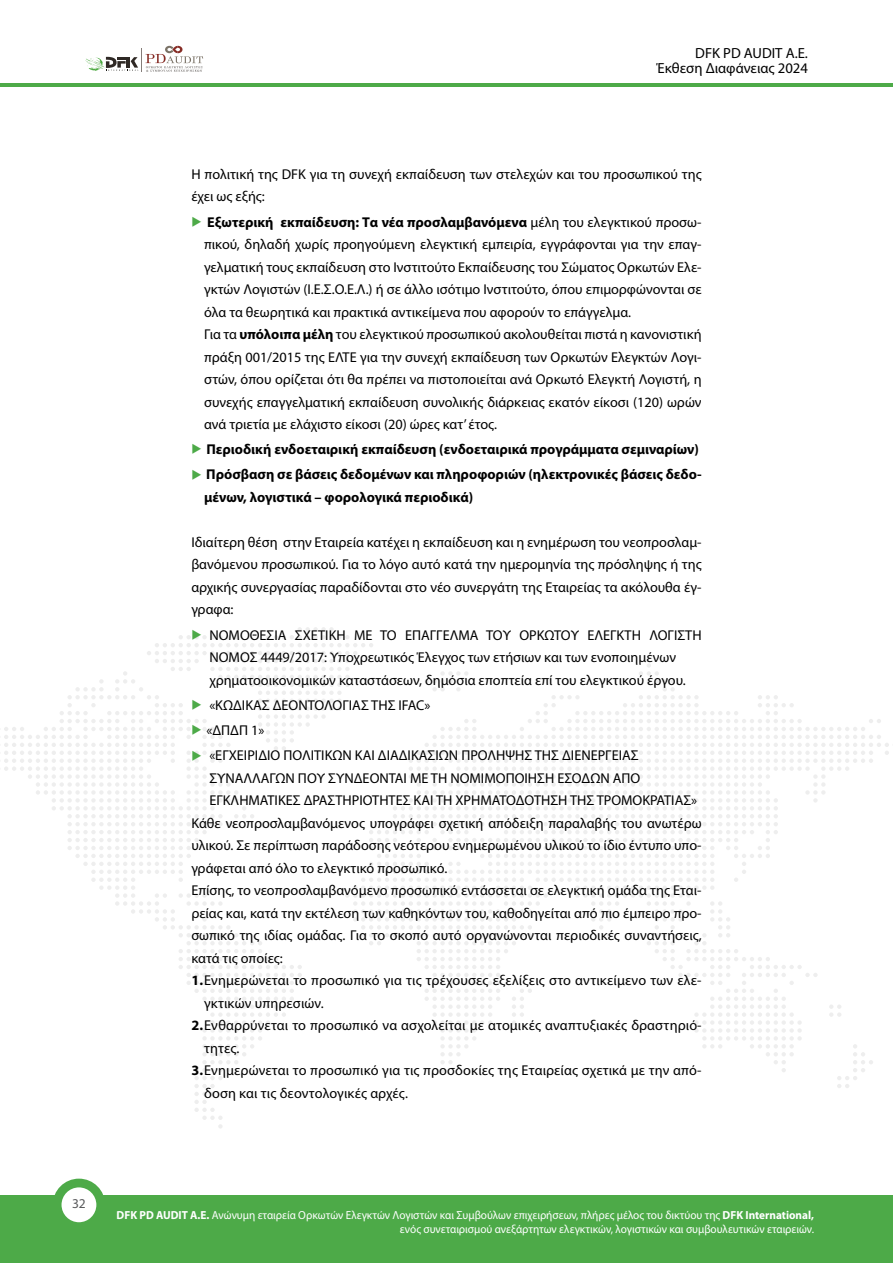
<style>
.page{position:relative;width:893px;height:1263px;background:#fff}
.page>*{position:absolute;margin:0;border:0;box-sizing:border-box;transform-origin:0 0}
.t1{font:14.7px/15px "Myriad Pro";color:#000;text-align:right}
.t2{font:14.25px/22.5px "Myriad Pro";color:#000}
.t3{font:700 14.25px/22.5px "Myriad Pro";color:#000}
.t4{font:13.5px "Myriad Pro";color:#58595b}
.t5{font:11.7px/14.1px "Myriad Pro";color:#fff;text-align:right;scale:.96 1}
.s1{color:#4daa48}
.s2{font-weight:700}
</style>
<div class="page">
<hr style="left:0;top:83px;width:893px;height:4px;background:#4daa48">
<div style="left:0;top:1195px;width:893px;height:68px;background:#4daa48"></div>
<svg style="left:57px;top:1183px;width:44px;height:43px"></svg>
<div style="left:53px;top:1178px;width:52px;height:53px;border:9px solid #4daa48;border-radius:50%"></div>
<svg style="left:85px;top:46px;width:118px;height:26px"></svg>
<svg style="left:4px;top:627px;width:885px;height:501px"></svg>
<p class="t1" style="left:656px;top:45px;width:153px">DFK PD AUDIT A.E.<br>Έκθεση Διαφάνειας 2024</p>
<p class="t2" style="left:191px;top:163px;width:512px">Η πολιτική της DFK για τη συνεχή εκπαίδευση των στελεχών και του προσωπικού της έχει ως εξής:</p>
<p class="t2" style="left:204px;top:210px;width:499px;text-indent:-13px"><span class="s1">◆</span> <span class="s2">Εξωτερική εκπαίδευση: Tα νέα προσλαμβανόμενα</span> μέλη του ελεγκτικού προσω&shy;πικού, δηλαδή χωρίς προηγούμενη ελεγκτική εμπειρία, εγγράφονται για την επαγ&shy;γελματική τους εκπαίδευση στο Ινστιτούτο Εκπαίδευσης του Σώματος Ορκωτών Ελε&shy;γκτών Λογιστών (Ι.Ε.Σ.Ο.Ε.Λ.) ή σε άλλο ισότιμο Ινστιτούτο, όπου επιμορφώνονται σε όλα τα θεωρητικά και πρακτικά αντικείμενα που αφορούν το επάγγελμα.<br>Για τα <span class="s2">υπόλοιπα μέλη</span> του ελεγκτικού προσωπικού ακολουθείται πιστά η κανονιστική πράξη 001/2015 της ΕΛΤΕ για την συνεχή εκπαίδευση των Ορκωτών Ελεγκτών Λογι&shy;στών, όπου ορίζεται ότι θα πρέπει να πιστοποιείται ανά Ορκωτό Ελεγκτή Λογιστή, η συνεχής επαγγελματική εκπαίδευση συνολικής διάρκειας εκατόν είκοσι (120) ωρών ανά τριετία με ελάχιστο είκοσι (20) ώρες κατ’ έτος.</p>
<p class="t3" style="left:191px;top:438px;width:509px"><span class="s1">◆</span> Περιοδική ενδοεταιρική εκπαίδευση (ενδοεταιρικά προγράμματα σεμιναρίων)</p>
<p class="t3" style="left:204px;top:463px;width:499px;text-indent:-13px"><span class="s1">◆</span> Πρόσβαση σε βάσεις δεδομένων και πληροφοριών (ηλεκτρονικές βάσεις δεδο&shy;μένων, λογιστικά – φορολογικά περιοδικά)</p>
<p class="t2" style="left:191px;top:531px;width:512px;text-align:justify">Ιδιαίτερη θέση στην Εταιρεία κατέχει η εκπαίδευση και η ενημέρωση του νεοπροσλαμ&shy;βανόμενου προσωπικού. Για το λόγο αυτό κατά την ημερομηνία της πρόσληψης ή της αρχικής συνεργασίας παραδίδονται στο νέο συνεργάτη της Εταιρείας τα ακόλουθα έγ&shy;γραφα:</p>
<p class="t2" style="left:191px;top:623px;width:512px;text-align:center"><span class="s1">◆</span> ΝΟΜΟΘΕΣΙΑ ΣΧΕΤΙΚΗ ΜΕ ΤΟ ΕΠΑΓΓΕΛΜΑ ΤΟΥ ΟΡΚΩΤΟΥ ΕΛΕΓΚΤΗ ΛΟΓΙΣΤΗ<br>ΝΟΜΟΣ 4449/2017: Υποχρεωτικός Έλεγχος των ετήσιων και των ενοποιημένων χρηματοοικονομικών καταστάσεων, δημόσια εποπτεία επί του ελεγκτικού έργου.</p>
<p class="t2" style="left:191px;top:694px;width:241px"><span class="s1">◆</span> «ΚΩΔΙΚΑΣ ΔΕΟΝΤΟΛΟΓΙΑΣ ΤΗΣ IFAC»</p>
<p class="t2" style="left:191px;top:719px;width:75px"><span class="s1">◆</span> «ΔΠΔΠ 1»</p>
<p class="t2" style="left:191px;top:744px;width:449px"><span class="s1">◆</span> «ΕΓΧΕΙΡΙΔΙΟ ΠΟΛΙΤΙΚΩΝ ΚΑΙ ΔΙΑΔΙΚΑΣΙΩΝ ΠΡΟΛΗΨΗΣ ΤΗΣ ΔΙΕΝΕΡΓΕΙΑΣ</p>
<p class="t2" style="left:209px;top:766px;width:432px">ΣΥΝΑΛΛΑΓΩΝ ΠΟΥ ΣΥΝΔΕΟΝΤΑΙ ΜΕ ΤΗ ΝΟΜΙΜΟΠΟΙΗΣΗ ΕΣΟΔΩΝ ΑΠΟ</p>
<p class="t2" style="left:209px;top:789px;width:489px">ΕΓΚΛΗΜΑΤΙΚΕΣ ΔΡΑΣΤΗΡΙΟΤΗΤΕΣ ΚΑΙ ΤΗ ΧΡΗΜΑΤΟΔΟΤΗΣΗ ΤΗΣ ΤΡΟΜΟΚΡΑΤΙΑΣ»</p>
<p class="t2" style="left:191px;top:811px;width:512px">Κάθε νεοπροσλαμβανόμενος υπογράφει σχετική απόδειξη παραλαβής του ανωτέρω</p>
<p class="t2" style="left:191px;top:834px;width:512px">υλικού. Σε περίπτωση παράδοσης νεότερου ενημερωμένου υλικού το ίδιο έντυπο υπο-</p>
<p class="t2" style="left:191px;top:856px;width:258px">γράφεται από όλο το ελεγκτικό προσωπικό.</p>
<p class="t2" style="left:191px;top:879px;width:512px">Επίσης, το νεοπροσλαμβανόμενο προσωπικό εντάσσεται σε ελεγκτική ομάδα της Εται-</p>
<p class="t2" style="left:191px;top:901px;width:512px">ρείας και, κατά την εκτέλεση των καθηκόντων του, καθοδηγείται από πιο έμπειρο προ-</p>
<p class="t2" style="left:191px;top:924px;width:512px">σωπικό της ιδίας ομάδας. Για το σκοπό αυτό οργανώνονται περιοδικές συναντήσεις,</p>
<p class="t2" style="left:191px;top:946px;width:93px">κατά τις οποίες:</p>
<p class="t2" style="left:191px;top:969px;width:512px"><span class="s2">1.</span>Ενημερώνεται το προσωπικό για τις τρέχουσες εξελίξεις στο αντικείμενο των ελε-</p>
<p class="t2" style="left:204px;top:991px;width:121px">γκτικών υπηρεσιών.</p>
<p class="t2" style="left:191px;top:1014px;width:512px"><span class="s2">2.</span>Ενθαρρύνεται το προσωπικό να ασχολείται με ατομικές αναπτυξιακές δραστηριό-</p>
<p class="t2" style="left:204px;top:1036px;width:37px">τητες.</p>
<p class="t2" style="left:191px;top:1059px;width:512px"><span class="s2">3.</span>Ενημερώνεται το προσωπικό για τις προσδοκίες της Εταιρείας σχετικά με την από-</p>
<p class="t2" style="left:204px;top:1081px;width:205px">δοση και τις δεοντολογικές αρχές.</p>
<p class="t4" style="left:72px;top:1195px;width:15px">32</p>
<p class="t5" style="left:117px;top:1208px;width:728px"><span class="s2">DFK PD AUDIT Α.Ε.</span> Aνώνυμη εταιρεία Ορκωτών Ελεγκτών Λογιστών και Συμβούλων επιχειρήσεων, πλήρες μέλος του δικτύου της <span class="s2">DFK International, </span>ενός συνεταιρισμού ανεξάρτητων ελεγκτικών, λογιστικών και συμβουλευτικών εταιρειών.</p>
</div>
